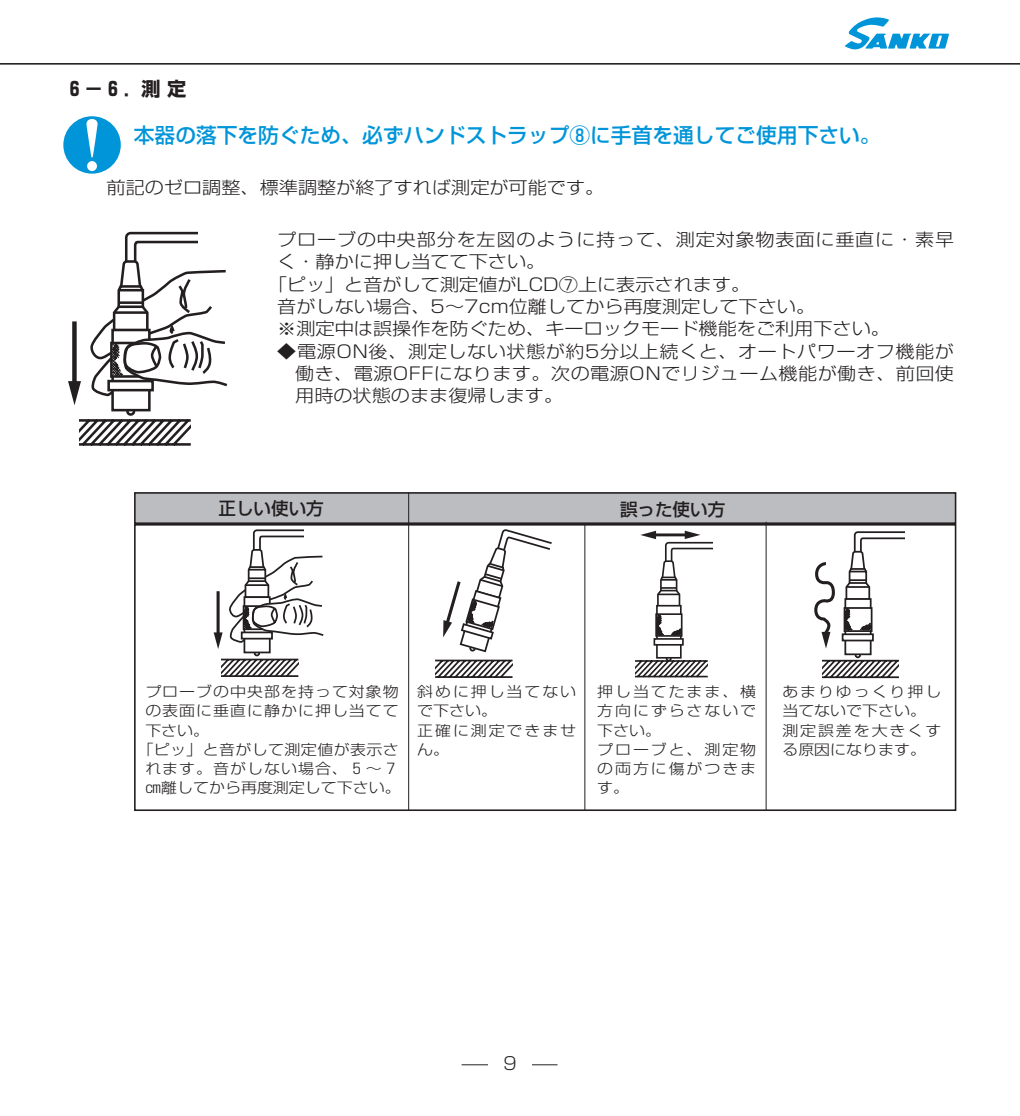
<style>
.page{position:relative;width:1020px;height:1116px;background:#fff}
.page>*{position:absolute;margin:0;border:0;box-sizing:border-box;transform-origin:0 0}
.t1{font:500 20.7px "Shin Go";color:#0095d9}
.t2{font:700 19.12px "Shin Go";color:#231f20}
.t3{font:500 17.55px "Shin Go";color:#231f20}
.t4{font:300 17.55px "Shin Go";color:#231f20}
.t5{font:300 17.32px/22.3px "Shin Go";color:#231f20;text-align:justify;scale:1.11 1}
.t6{font:300 17.32px "Shin Go";letter-spacing:.04em;color:#231f20;scale:1.11 1}
.t7{font:300 14.4px/19.1px "Shin Go";letter-spacing:.12em;color:#231f20;scale:1.11 1}
.t8{font:300 14.4px "Shin Go";letter-spacing:.065em;color:#231f20;scale:1.11 1}
.t9{font:300 14.4px "Shin Go";letter-spacing:.025em;color:#231f20;scale:1.11 1}
.t10{font:300 14.4px "Shin Go";color:#231f20;scale:1.11 1}
</style>
<div class="page">
<hr style="left:461px;top:1064px;width:96px;height:1px;background:#231f20">
<div style="left:488px;top:1052px;width:43px;height:24px;background:#fff"></div>
<hr style="left:0;top:63px;width:1019px;height:2px;background:#231f20">
<svg style="left:845px;top:17px;width:103px;height:33px"></svg>
<svg style="left:68px;top:231px;width:160px;height:215px"></svg>
<div style="left:63px;top:116px;width:58px;height:58px;background:#0095d9;border-radius:50%"></div>
<svg style="left:86px;top:119px;width:12px;height:52px"></svg>
<svg style="left:134px;top:492px;width:822px;height:319px"></svg>
<hr style="left:408px;top:492px;width:1px;height:318px;background:#231f20">
<hr style="left:584px;top:524px;width:1px;height:286px;background:#231f20">
<hr style="left:765px;top:522px;width:1px;height:288px;background:#231f20">
<div style="left:304px;top:528px;width:7px;height:12px;background:#fff"></div>
<div style="left:211px;top:656px;width:10px;height:25px;background:#fff"></div>
<div style="left:298px;top:656px;width:10px;height:25px;background:#fff"></div>
<svg style="left:210px;top:529px;width:115px;height:150px"></svg>
<div style="left:428px;top:657px;width:7px;height:26px;background:#fff"></div>
<div style="left:512px;top:657px;width:10px;height:26px;background:#fff"></div>
<svg style="left:428px;top:528px;width:131px;height:152px"></svg>
<div style="left:656px;top:605px;width:25px;height:54px;background:#fff;border:2px solid #231f20"></div>
<svg style="left:655px;top:613px;width:27px;height:24px"></svg>
<svg style="left:653px;top:638px;width:30px;height:8px"></svg>
<div style="left:712px;top:540px;width:7px;height:12px;background:#fff"></div>
<svg style="left:629px;top:656px;width:84px;height:23px"></svg>
<div style="left:629px;top:658px;width:5px;height:22px;background:#fff"></div>
<div style="left:707px;top:658px;width:10px;height:22px;background:#fff"></div>
<svg style="left:640px;top:531px;width:76px;height:76px"></svg>
<svg style="left:656px;top:614px;width:25px;height:22px"></svg>
<div style="left:904px;top:529px;width:6px;height:13px;background:#fff"></div>
<div style="left:811px;top:657px;width:10px;height:25px;background:#fff"></div>
<div style="left:899px;top:657px;width:10px;height:25px;background:#fff"></div>
<svg style="left:810px;top:530px;width:98px;height:150px"></svg>
<p class="t2" style="left:65px;top:81px;width:123px">６－６．測定</p>
<p class="t1" style="left:134px;top:128px;width:748px">本器の落下を防ぐため、必ずハンドストラップ⑧に手首を通してご使用下さい。</p>
<p class="t5" style="left:106px;top:179px;width:450px">前記のゼロ調整、標準調整が終了すれば測定が可能です。</p>
<p class="t6" style="left:277px;top:233px;width:611px">プローブの中央部分を左図のように持って、測定対象物表面に垂直に・素早</p>
<p class="t5" style="left:277px;top:253px;width:243px">く・静かに押し当てて下さい。</p>
<p class="t5" style="left:268px;top:275px;width:436px">「ピッ」と音がして測定値がLCD⑦上に表示されます。</p>
<p class="t5" style="left:277px;top:298px;width:486px">音がしない場合、5～7cm位離してから再度測定して下さい。</p>
<p class="t5" style="left:277px;top:320px;width:553px">※測定中は誤操作を防ぐため、キーロックモード機能をご利用下さい。</p>
<p class="t5" style="left:295px;top:342px;width:595px;text-indent:-18px">◆電源ON後、測定しない状態が約5分以上続くと、オートパワーオフ機能が働き、電源OFFになります。次の電源ONでリジューム機能が働き、前回使用時の状態のまま復帰します。</p>
<p class="t3" style="left:218px;top:502px;width:107px">正しい使い方</p>
<p class="t3" style="left:620px;top:503px;width:107px">誤った使い方</p>
<p class="t8" style="left:145px;top:686px;width:230px">プローブの中央部を持って対象物</p>
<p class="t8" style="left:145px;top:706px;width:230px">の表面に垂直に静かに押し当てて</p>
<p class="t8" style="left:145px;top:725px;width:59px">下さい。</p>
<p class="t9" style="left:137px;top:744px;width:237px">「ピッ」と音がして測定値が表示さ</p>
<p class="t8" style="left:145px;top:763px;width:230px">れます。音がしない場合、５～７</p>
<p class="t10" style="left:145px;top:782px;width:231px">㎝離してから再度測定して下さい。</p>
<p class="t7" style="left:417px;top:684px;width:145px">斜めに押し当てないで下さい。<br>正確に測定できません。</p>
<p class="t7" style="left:597px;top:684px;width:145px">押し当てたまま、横方向にずらさないで下さい。<br>プローブと、測定物の両方に傷がつきます。</p>
<p class="t7" style="left:782px;top:684px;width:145px">あまりゆっくり押し当てないで下さい。測定誤差を大きくする原因になります。</p>
<p class="t4" style="left:503px;top:1057px;width:15px">9</p>
</div>
